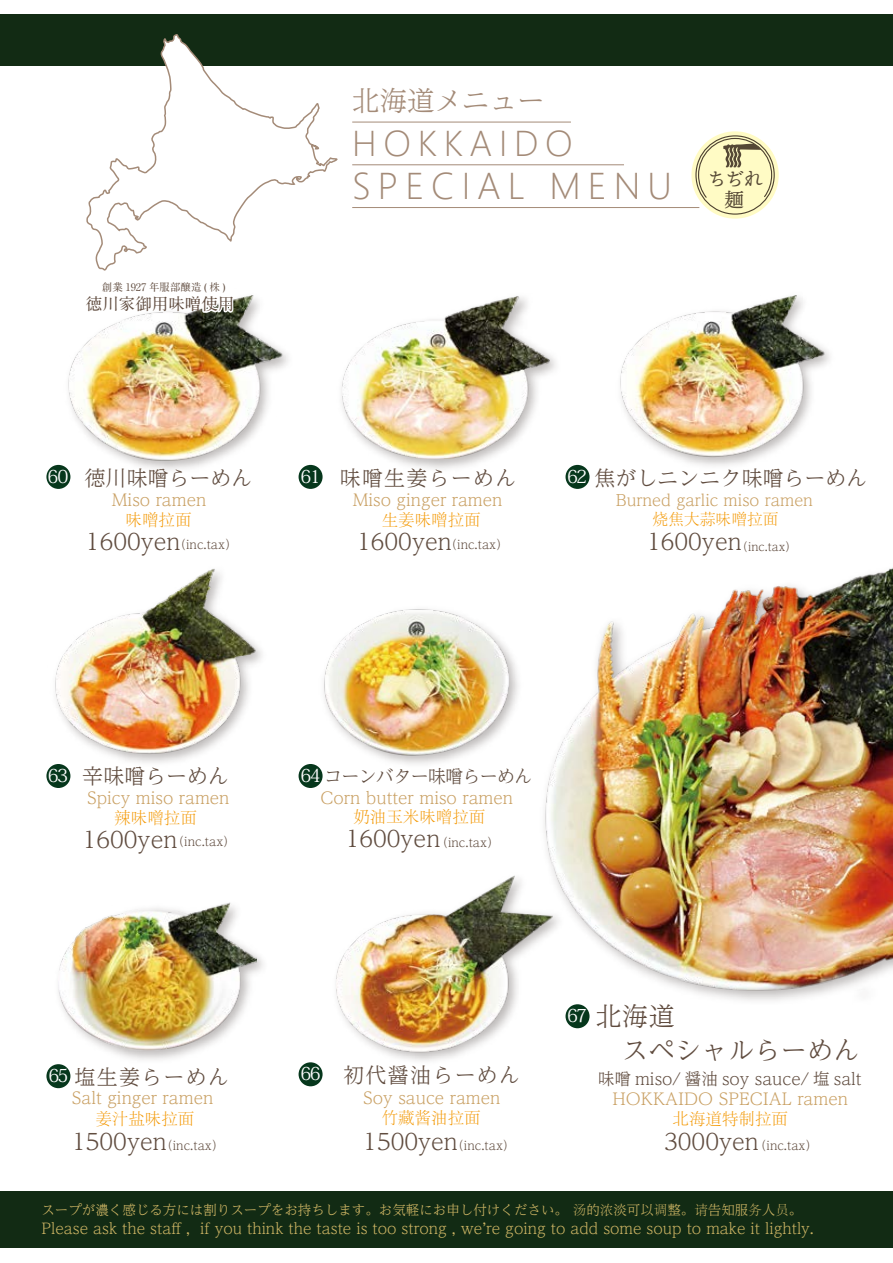
<style>
.page{position:relative;width:893px;height:1263px;background:#fff}
.page>*{position:absolute;margin:0;border:0;box-sizing:border-box;transform-origin:0 0}
.t1{font:34.95px "Microsoft Ya Hei UI Light";letter-spacing:.2em;color:#a48b78}
.t2{font:33.6px "Microsoft Ya Hei UI Light";letter-spacing:.2em;color:#a48b78}
.t3{font:300 27.45px "UD Reimin Pr 6 N";color:#a48b78}
.t4{font:300 25.95px/33.5px "UD Reimin Pr 6 N";letter-spacing:.02em;color:#604c3f}
.t5{font:300 22.5px "UD Reimin Pr 6 N";color:#604c3f}
.t6{font:300 21px "UD Reimin Pr 6 N";color:#604c3f}
.t7{font:300 21px "UD Reimin Pr 6 N";letter-spacing:.06em;color:#604c3f}
.t8{font:19.5px/21.1px "Ten Mincho";color:#554835;text-align:center}
.t9{font:300 18px "UD Reimin Pr 6 N";letter-spacing:-.04em;color:#604c3f}
.t10{font:18px "Adobe Kaiti Std";letter-spacing:-.1em;color:#fff}
.t11{font:300 16.5px "UD Reimin Pr 6 N";color:#c9a063}
.t12{font:300 16.5px "Adobe Song Std";color:#f39700}
.t13{font:300 16.5px "UD Reimin Pr 6 N";color:#604c3f}
.t14{font:700 16.5px "A1 Mincho Std";color:#604c3f}
.t15{font:300 15.75px "UD Reimin Pr 6 N";color:#c9a063}
.t16{font:300 15.75px "Adobe Song Std";color:#f39700}
.t17{font:300 15px "UD Reimin Pr 6 N";color:#ceb564}
.t18{font:300 13.5px "UD Reimin Pr 6 N";color:#ceb564}
.t19{font:300 12px "UD Reimin Pr 6 N";color:#604c3f}
.t20{font:300 11.4px "UD Reimin Pr 6 N";color:#604c3f}
.t21{font:700 10.5px "A1 Mincho Std";color:#604c3f}
.s1{font-size:22.5px}
.s2{font-family:"Adobe Kaiti Std";font-weight:400;color:#fff}
.s3{font-family:"Adobe Song Std"}
</style>
<div class="page">
<div style="left:0;top:1191px;width:893px;height:57px;background:#122b14"></div>
<div style="left:0;top:15px;width:893px;height:51px;background:#122b14"></div>
<svg style="left:86px;top:34px;width:252px;height:237px"></svg>
<hr style="left:352px;top:122px;width:219px;height:1px;background:#a48b78">
<hr style="left:352px;top:164px;width:272px;height:1px;background:#a48b78">
<hr style="left:352px;top:207px;width:347px;height:1px;background:#a48b78">
<img style="left:59px;top:902px;width:198px;height:148px">
<img style="left:340px;top:296px;width:212px;height:163px">
<img style="left:680px;top:295px;width:150px;height:171px">
<img style="left:620px;top:296px;width:206px;height:163px">
<img style="left:61px;top:295px;width:227px;height:183px">
<img style="left:66px;top:296px;width:219px;height:167px">
<img style="left:48px;top:648px;width:214px;height:122px">
<img style="left:53px;top:568px;width:206px;height:188px">
<img style="left:335px;top:875px;width:199px;height:181px">
<img style="left:321px;top:607px;width:191px;height:149px">
<img style="left:534px;top:911px;width:294px;height:96px">
<img style="left:539px;top:567px;width:354px;height:425px">
<svg style="left:198px;top:244px;width:38px;height:79px"></svg>
<div style="left:299px;top:465px;width:24px;height:24px;background:#06371c;border-radius:50%"></div>
<div style="left:46px;top:465px;width:24px;height:24px;background:#06371c;border-radius:50%"></div>
<div style="left:565px;top:465px;width:24px;height:24px;background:#06371c;border-radius:50%"></div>
<div style="left:299px;top:1062px;width:24px;height:24px;background:#06371c;border-radius:50%"></div>
<div style="left:46px;top:764px;width:24px;height:24px;background:#06371c;border-radius:50%"></div>
<div style="left:46px;top:1064px;width:24px;height:24px;background:#06371c;border-radius:50%"></div>
<div style="left:299px;top:764px;width:24px;height:24px;background:#06371c;border-radius:50%"></div>
<div style="left:565px;top:1004px;width:24px;height:24px;background:#06371c;border-radius:50%"></div>
<svg style="left:691px;top:131px;width:88px;height:88px"></svg>
<div style="left:695px;top:135px;width:80px;height:80px;border:1px solid #4d412f;border-radius:50%"></div>
<svg style="left:697px;top:137px;width:76px;height:62px;background:#e5e0b2"></svg>
<p class="t21" style="left:102px;top:279px;width:125px">創業 1927 年服部醸造 ( 株 )</p>
<p class="t14" style="left:86px;top:290px;width:150px">徳川家御用味噌使用</p>
<h3 class="t3" style="left:352px;top:79px;width:194px">北海道メニュー</h3>
<h2 class="t2" style="left:352px;top:122px;width:222px">HOKKAIDO</h2>
<h1 class="t1" style="left:352px;top:163px;width:321px">SPECIAL MENU</h1>
<p class="t8" style="left:707px;top:169px;width:58px">ちぢれ麺</p>
<p class="t6" style="left:85px;top:461px;width:169px">徳川味噌らーめん</p>
<p class="t7" style="left:340px;top:461px;width:178px">味噌生姜らーめん</p>
<p class="t6" style="left:595px;top:461px;width:274px">焦がしニンニク味噌らーめん</p>
<p class="t10" style="left:48px;top:466px;width:23px">60</p>
<p class="t10" style="left:300px;top:466px;width:22px">61</p>
<p class="t10" style="left:567px;top:465px;width:22px">62</p>
<p class="t11" style="left:112px;top:486px;width:96px">Miso ramen</p>
<p class="t11" style="left:353px;top:486px;width:151px">Miso ginger ramen</p>
<p class="t15" style="left:616px;top:487px;width:199px">Burned garlic miso ramen</p>
<p class="t16" style="left:653px;top:511px;width:127px">烧焦大蒜味噌拉面</p>
<p class="t12" style="left:126px;top:511px;width:67px">味噌拉面</p>
<p class="t12" style="left:382px;top:511px;width:100px">生姜味噌拉面</p>
<h3 class="t5" style="left:357px;top:523px;width:96px">1600yen</h3>
<p class="t19" style="left:86px;top:534px;width:153px"><span class="s1">1600yen</span>（inc.tax）</p>
<p class="t19" style="left:445px;top:534px;width:64px">（inc.tax）</p>
<h3 class="t5" style="left:647px;top:524px;width:96px">1600yen</h3>
<p class="t20" style="left:737px;top:538px;width:62px">（inc.tax）</p>
<p class="t10" style="left:48px;top:764px;width:22px">63</p>
<p class="t6" style="left:82px;top:759px;width:148px">辛味噌らーめん</p>
<p class="t11" style="left:87px;top:784px;width:144px">Spicy miso ramen</p>
<p class="t12" style="left:114px;top:809px;width:84px">辣味噌拉面</p>
<h3 class="t5" style="left:83px;top:821px;width:96px">1600yen</h3>
<p class="t19" style="left:172px;top:832px;width:64px">（inc.tax）</p>
<p class="t9" style="left:300px;top:762px;width:233px"><span class="s2">64</span> コーンバター味噌らーめん</p>
<p class="t11" style="left:321px;top:784px;width:194px">Corn butter miso ramen</p>
<p class="t12" style="left:353px;top:808px;width:133px">奶油玉米味噌拉面</p>
<p class="t19" style="left:346px;top:832px;width:155px"><span class="s1">1600yen</span>（inc.tax）</p>
<p class="t10" style="left:48px;top:1064px;width:22px">65</p>
<p class="t7" style="left:75px;top:1060px;width:156px">塩生姜らーめん</p>
<p class="t7" style="left:343px;top:1058px;width:178px">初代醤油らーめん</p>
<p class="t10" style="left:300px;top:1062px;width:22px">66</p>
<p class="t10" style="left:567px;top:1004px;width:22px">67</p>
<h3 class="t4" style="left:596px;top:999px;width:266px">北海道<br>　スペシャルらーめん</h3>
<p class="t13" style="left:598px;top:1065px;width:265px">味噌 miso/ 醤油 soy sauce/ 塩 salt</p>
<p class="t11" style="left:72px;top:1085px;width:143px">Salt ginger ramen</p>
<p class="t11" style="left:363px;top:1085px;width:139px">Soy sauce ramen</p>
<p class="t11" style="left:612px;top:1086px;width:237px">HOKKAIDO SPECIAL ramen</p>
<p class="t12" style="left:95px;top:1109px;width:100px">姜汁盐味拉面</p>
<p class="t12" style="left:382px;top:1109px;width:100px">竹藏酱油拉面</p>
<p class="t12" style="left:673px;top:1109px;width:117px">北海道特制拉面</p>
<p class="t19" style="left:72px;top:1136px;width:153px"><span class="s1">1500yen</span>（inc.tax）</p>
<p class="t19" style="left:363px;top:1136px;width:153px"><span class="s1">1500yen</span>（inc.tax）</p>
<p class="t19" style="left:755px;top:1136px;width:64px">（inc.tax）</p>
<h3 class="t5" style="left:664px;top:1123px;width:96px">3000yen</h3>
<p class="t18" style="left:41px;top:1199px;width:762px">スープが濃く感じる方には割りスープをお持ちします。お気軽にお申し付けください。<span class="s3">汤</span>的<span class="s3">浓</span>淡可以<span class="s3">调</span>整。<span class="s3">请</span>告知服<span class="s3">务</span>人<span class="s3">员</span>。</p>
<p class="t17" style="left:41px;top:1216px;width:774px">Please ask the staff , if you think the taste is too strong , weʼre going to add some soup to make it lightly.</p>
</div>
